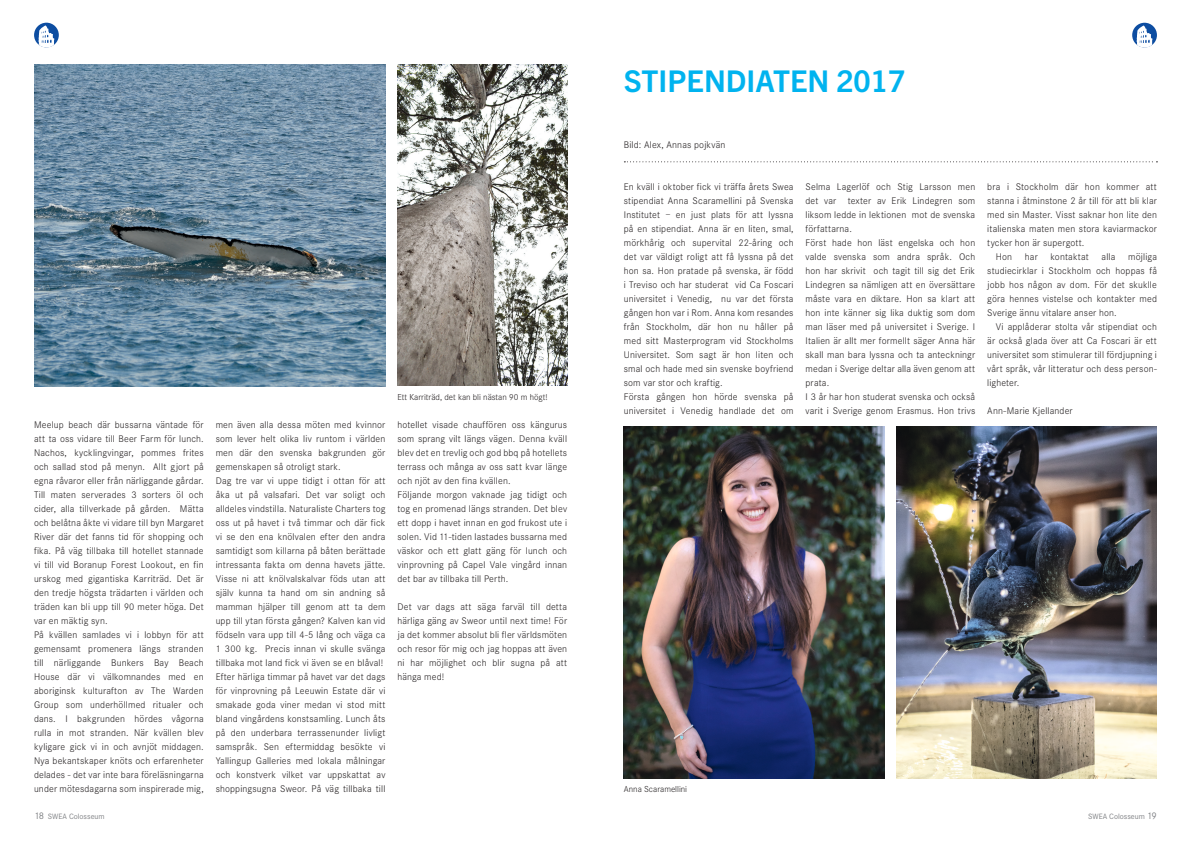
<style>
.page{position:relative;width:1191px;height:842px;background:#fff}
.page>*{position:absolute;margin:0;border:0;box-sizing:border-box;transform-origin:0 0}
.t1{font:700 30px "Trade Gothic Next LT Pro";color:#00b3ef}
.t2{font:300 10px/14px "Corporate S";letter-spacing:.015em;color:#231f20}
.t3{font:300 9px "Corporate S";color:#231f20}
.t4{font:8px "Corporate S";color:#808285}
.s1{font-size:10px}
</style>
<div class="page">
<div style="left:34px;top:23px;width:25px;height:24px;background:#0d4da1;border-radius:50%"></div>
<svg style="left:38px;top:25px;width:16px;height:23px"></svg>
<div style="left:1132px;top:23px;width:25px;height:24px;background:#0d4da1;border-radius:50%"></div>
<svg style="left:1136px;top:26px;width:16px;height:22px"></svg>
<img style="left:34px;top:64px;width:352px;height:322px">
<img style="left:397px;top:64px;width:170px;height:322px">
<svg style="left:624px;top:161px;width:533px;height:1px"></svg>
<img style="left:624px;top:426px;width:260px;height:352px">
<img style="left:896px;top:426px;width:261px;height:352px">
<h1 class="t1" style="left:624px;top:60px;width:283px">STIPENDIATEN 2017</h1>
<p class="t3" style="left:397px;top:392px;width:152px">Ett Karriträd, det kan bli nästan 90 m högt!</p>
<p class="t2" style="left:34px;top:418px;width:171px">Meelup beach där bussarna väntade för att ta oss vidare till Beer Farm för lunch.<br>Nachos, kycklingvingar, pommes frites och sallad stod på menyn. Allt gjort på egna råvaror eller från närliggande gårdar.<br>Till maten serverades 3 sorters öl och cider, alla tillverkade på gården. Mätta och belåtna åkte vi vidare till byn Margaret River där det fanns tid för shopping och fika. På väg tillbaka till hotellet stannade vi till vid Boranup Forest Lookout, en fin urskog med gigantiska Karriträd. Det är den tredje högsta trädarten i världen och träden kan bli upp till 90 meter höga. Det var en mäktig syn.<br>På kvällen samlades vi i lobbyn för att gemensamt promenera längs stranden till närliggande Bunkers Bay Beach House där vi välkomnandes med en aboriginsk kulturafton av The Warden Group som underhöllmed ritualer och dans. I bakgrunden hördes vågorna rulla in mot stranden. När kvällen blev kyligare gick vi in och avnjöt middagen.<br>Nya bekantskaper knöts och erfarenheter delades - det var inte bara föreläsningarna under mötesdagarna som inspirerade mig,</p>
<p class="t2" style="left:216px;top:418px;width:171px">men även alla dessa möten med kvinnor som lever helt olika liv runtom i världen men där den svenska bakgrunden gör gemenskapen så otroligt stark.<br>Dag tre var vi uppe tidigt i ottan för att åka ut på valsafari. Det var soligt och alldeles vindstilla. Naturaliste Charters tog oss ut på havet i två timmar och där fick vi se den ena knölvalen efter den andra samtidigt som killarna på båten berättade intressanta fakta om denna havets jätte.<br>Visse ni att knölvalskalvar föds utan att själv kunna ta hand om sin andning så mamman hjälper till genom att ta dem upp till ytan första gången? Kalven kan vid födseln vara upp till 4-5 lång och väga ca 1 300 kg. Precis innan vi skulle svänga tillbaka mot land fick vi även se en blåval!<br>Efter härliga timmar på havet var det dags för vinprovning på Leeuwin Estate där vi smakade goda viner medan vi stod mitt bland vingårdens konstsamling. Lunch åts på den underbara terrassenunder livligt samspråk. Sen eftermiddag besökte vi Yallingup Galleries med lokala målningar och konstverk vilket var uppskattat av shoppingsugna Sweor. På väg tillbaka till</p>
<p class="t2" style="left:397px;top:418px;width:171px">hotellet visade chauffören oss kängurus som sprang vilt längs vägen. Denna kväll blev det en trevlig och god bbq på hotellets terrass och många av oss satt kvar länge och njöt av den fina kvällen.<br>Följande morgon vaknade jag tidigt och tog en promenad längs stranden. Det blev ett dopp i havet innan en god frukost ute i solen. Vid 11-tiden lastades bussarna med väskor och ett glatt gäng för lunch och vinprovning på Capel Vale vingård innan det bar av tillbaka till Perth.</p>
<p class="t2" style="left:397px;top:600px;width:171px;text-align:justify">Det var dags att säga farväl till detta härliga gäng av Sweor until next time! För ja det kommer absolut bli fler världsmöten och resor för mig och jag hoppas att även ni har möjlighet och blir sugna på att hänga med!</p>
<p class="t2" style="left:624px;top:138px;width:103px">Bild: Alex, Annas pojkvän</p>
<p class="t2" style="left:624px;top:180px;width:171px">En kväll i oktober fick vi träffa årets Swea stipendiat Anna Scaramellini på Svenska Institutet – en just plats för att lyssna på en stipendiat. Anna är en liten, smal, mörkhårig och supervital 22-åring och det var väldigt roligt att få lyssna på det hon sa. Hon pratade på svenska, är född i Treviso och har studerat vid Ca Foscari universitet i Venedig, nu var det första gången hon var i Rom. Anna kom resandes från Stockholm, där hon nu håller på med sitt Masterprogram vid Stockholms Universitet. Som sagt är hon liten och smal och hade med sin svenske boyfriend som var stor och kraftig.<br>Första gången hon hörde svenska på universitet i Venedig handlade det om</p>
<p class="t2" style="left:805px;top:180px;width:171px">Selma Lagerlöf och Stig Larsson men det var texter av Erik Lindegren som liksom ledde in lektionen mot de svenska författarna.<br>Först hade hon läst engelska och hon valde svenska som andra språk. Och hon har skrivit och tagit till sig det Erik Lindegren sa nämligen att en översättare måste vara en diktare. Hon sa klart att hon inte känner sig lika duktig som dom man läser med på universitet i Sverige. I Italien är allt mer formellt säger Anna här skall man bara lyssna och ta anteckningr medan i Sverige deltar alla även genom att prata.<br>I 3 år har hon studerat svenska och också varit i Sverige genom Erasmus. Hon trivs</p>
<p class="t2" style="left:987px;top:180px;width:171px">bra i Stockholm där hon kommer att</p>
<p class="t2" style="left:987px;top:194px;width:171px">stanna i åtminstone 2 år till för att bli klar</p>
<p class="t2" style="left:987px;top:208px;width:171px">med sin Master. Visst saknar hon lite den</p>
<p class="t2" style="left:987px;top:222px;width:171px">italienska maten men stora kaviarmackor</p>
<p class="t2" style="left:987px;top:236px;width:99px">tycker hon är supergott.</p>
<p class="t2" style="left:995px;top:250px;width:18px">Hon</p>
<p class="t2" style="left:1025px;top:250px;width:14px">har</p>
<p class="t2" style="left:1050px;top:250px;width:40px">kontaktat</p>
<p class="t2" style="left:1101px;top:250px;width:15px">alla</p>
<p class="t2" style="left:987px;top:250px;width:171px;text-align:justify;text-indent:141px">möjliga studiecirklar i Stockholm och hoppas få jobb hos någon av dom. För det skuklle göra hennes vistelse och kontakter med Sverige ännu vitalare anser hon.</p>
<p class="t2" style="left:987px;top:320px;width:171px;text-align:justify;text-indent:8px">Vi applåderar stolta vår stipendiat och är också glada över att Ca Foscari är ett universitet som stimulerar till fördjupning i vårt språk, vår litteratur och dess person&shy;ligheter.</p>
<p class="t2" style="left:987px;top:404px;width:87px">Ann-Marie Kjellander</p>
<p class="t3" style="left:624px;top:784px;width:65px">Anna Scaramellini</p>
<p class="t4" style="left:34px;top:812px;width:72px"><span class="s1">18</span> SWEA Colosseum</p>
<p class="t4" style="left:1088px;top:812px;width:70px">SWEA Colosseum <span class="s1">19</span></p>
</div>
